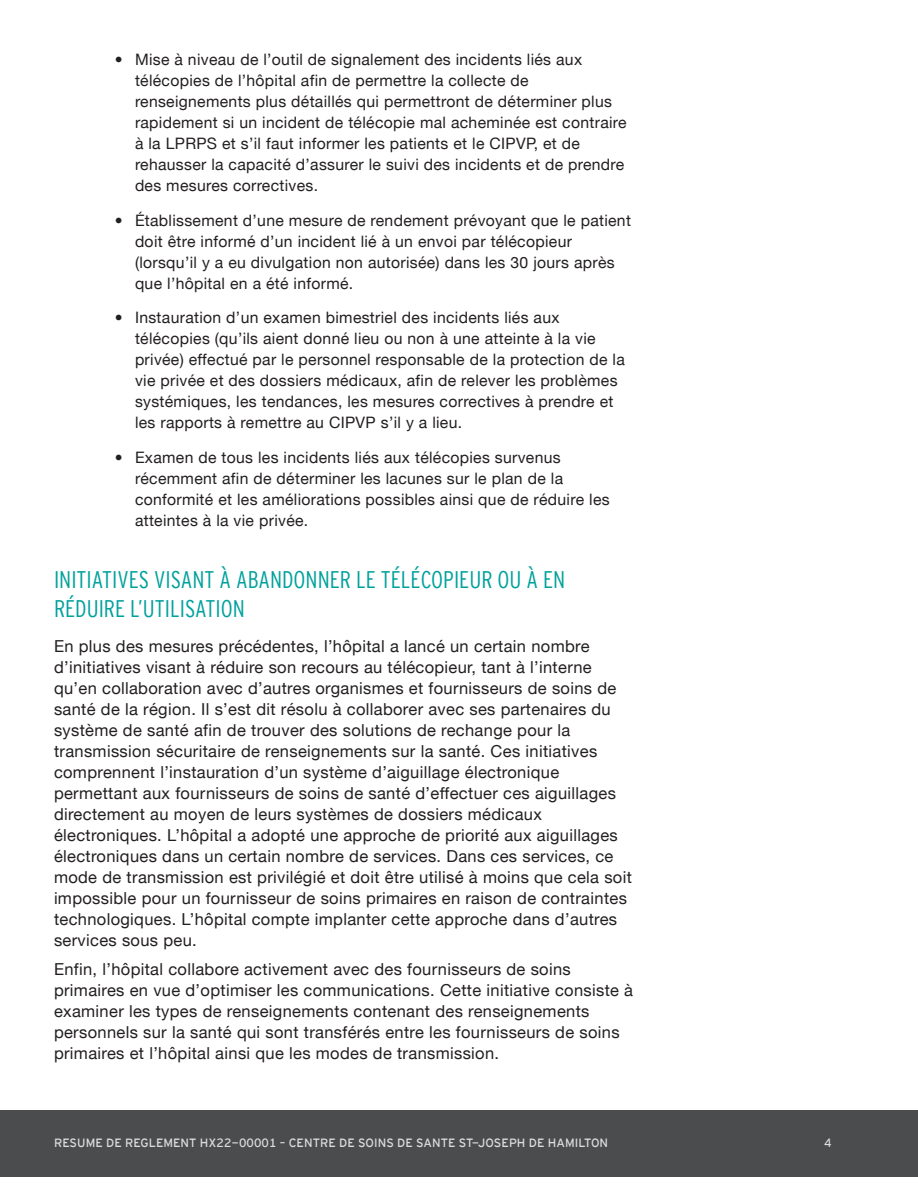
<style>
.page{position:relative;width:918px;height:1188px;background:#fff}
.page>*{position:absolute;margin:0;border:0;box-sizing:border-box;transform-origin:0 0}
.Subhead_1{font:24px/28.8px "Interstate Cond Mono Lgt";color:#00a19c}
.Body_text{font:16.5px/21px "Helvetica Neue LT";letter-spacing:.02em;color:#231f20}
.t1{font:15.75px/21px "Helvetica Neue LT";letter-spacing:.02em;color:#231f20}
.t2{font:12px "Interstate Mono";letter-spacing:.005em;color:#dcdddf}
.s1{font-family:"Helvetica Neue CE"}
</style>
<div class="page">
<div style="left:0;top:1110px;width:918px;height:67px;background:#4b4c4d"></div>
<p class="t1" style="left:135px;top:49px;width:493px;text-indent:-20px"><span class="s1">•</span> Mise à niveau de l’outil de signalement des incidents liés aux télécopies de l’hôpital afin de permettre la collecte de renseignements plus détaillés qui permettront de déterminer plus rapidement si un incident de télécopie mal acheminée est contraire à la LPRPS et s’il faut informer les patients et le CIPVP, et de rehausser la capacité d’assurer le suivi des incidents et de prendre des mesures correctives.</p>
<p class="t1" style="left:135px;top:209px;width:498px;text-indent:-20px"><span class="s1">•</span> Établissement d’une mesure de rendement prévoyant que le patient doit être informé d’un incident lié à un envoi par télécopieur (lorsqu’il y a eu divulgation non autorisée) dans les 30 jours après que l’hôpital en a été informé.</p>
<p class="t1" style="left:135px;top:307px;width:491px;text-indent:-20px"><span class="s1">•</span> Instauration d’un examen bimestriel des incidents liés aux télécopies (qu’ils aient donné lieu ou non à une atteinte à la vie privée) effectué par le personnel responsable de la protection de la vie privée et des dossiers médicaux, afin de relever les problèmes systémiques, les tendances, les mesures correctives à prendre et les rapports à remettre au CIPVP s’il y a lieu.</p>
<p class="t1" style="left:135px;top:446px;width:476px;text-indent:-20px"><span class="s1">•</span> Examen de tous les incidents liés aux télécopies survenus récemment afin de déterminer les lacunes sur le plan de la conformité et les améliorations possibles ainsi que de réduire les atteintes à la vie privée.</p>
<p class="Subhead_1" style="left:54px;top:565px;width:513px">INITIATIVES VISANT À ABANDONNER LE TÉLÉCOPIEUR OU À EN<br>RÉDUIRE L’UTILISATION</p>
<p class="Body_text" style="left:54px;top:635px;width:579px">En plus des mesures précédentes, l’hôpital a lancé un certain nombre d’initiatives visant à réduire son recours au télécopieur, tant à l’interne qu’en collaboration avec d’autres organismes et fournisseurs de soins de santé de la région. Il s’est dit résolu à collaborer avec ses partenaires du système de santé afin de trouver des solutions de rechange pour la transmission sécuritaire de renseignements sur la santé. Ces initiatives comprennent l’instauration d’un système d’aiguillage électronique permettant aux fournisseurs de soins de santé d’effectuer ces aiguillages directement au moyen de leurs systèmes de dossiers médicaux électroniques. L’hôpital a adopté une approche de priorité aux aiguillages électroniques dans un certain nombre de services. Dans ces services, ce mode de transmission est privilégié et doit être utilisé à moins que cela soit impossible pour un fournisseur de soins primaires en raison de contraintes technologiques. L’hôpital compte implanter cette approche dans d’autres services sous peu.</p>
<p class="Body_text" style="left:54px;top:959px;width:581px">Enfin, l’hôpital collabore activement avec des fournisseurs de soins primaires en vue d’optimiser les communications. Cette initiative consiste à examiner les types de renseignements contenant des renseignements personnels sur la santé qui sont transférés entre les fournisseurs de soins primaires et l’hôpital ainsi que les modes de transmission.</p>
<p class="t2" style="left:54px;top:1136px;width:556px">RESUME DE REGLEMENT HX22-00001 – CENTRE DE SOINS DE SANTE ST-JOSEPH DE HAMILTON</p>
<p class="t2" style="left:824px;top:1136px;width:9px">4</p>
</div>
